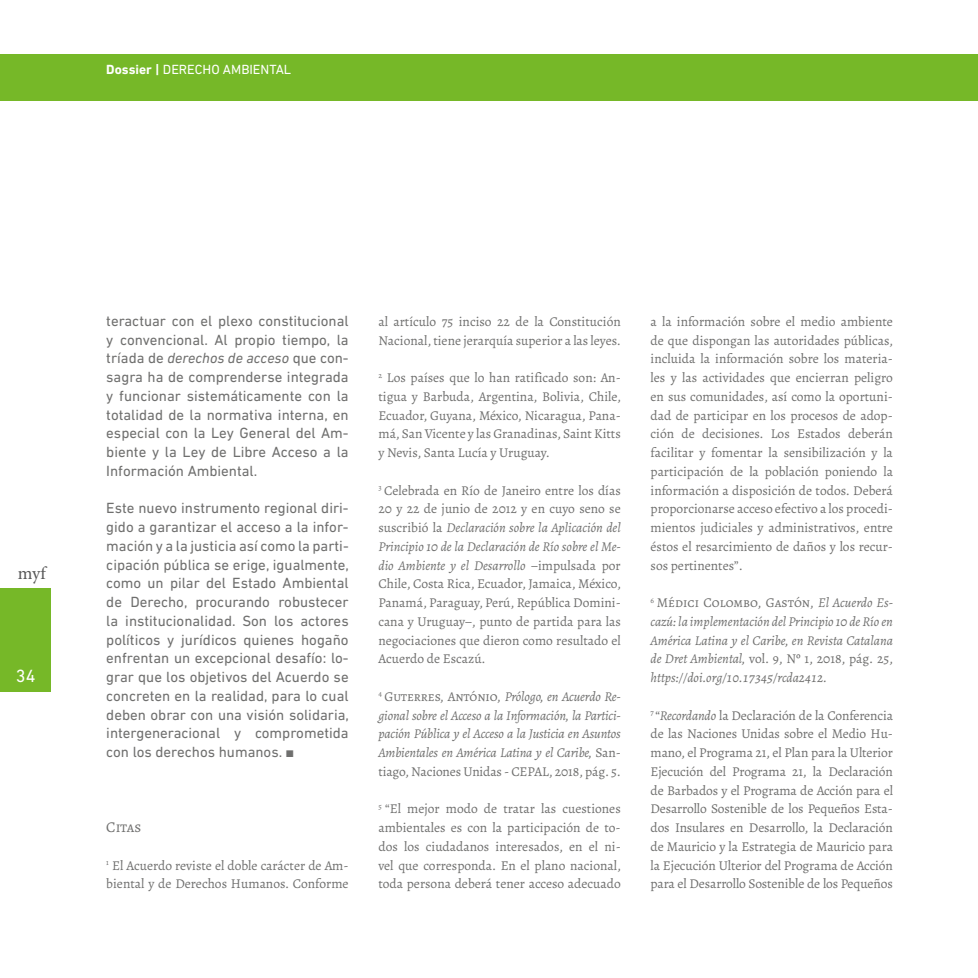
<style>
.page{position:relative;width:978px;height:978px;background:#fff}
.page>*{position:absolute;margin:0;border:0;box-sizing:border-box;transform-origin:0 0}
.t1{font:18px "Minion Pro";color:#565656}
.t2{font:18px "DIN Next LT Pro";color:#fff}
.t3{font:15px/18.8px "DIN Next LT Pro";color:#6f6f6e;text-align:justify}
.t4{font:15px "Alegreya";color:#6f6f6e}
.t5{font:13.5px/18.8px "Alegreya";color:#6f6f6e;text-align:justify}
.t6{font:italic 13.5px/18.8px "Alegreya";letter-spacing:-.01em;color:#6f6f6e;text-align:justify}
.t7{font:13.5px "DIN Next LT Pro";color:#fff}
.s1{font-weight:700}
.s2{font-style:italic}
.s3{font-family:"Times New Roman";font-size:14.7px}
.s4{font-style:normal}
</style>
<div class="page">
<div style="left:0;top:588px;width:51px;height:104px;background:#76b828"></div>
<div style="left:0;top:54px;width:978px;height:47px;background:#76b828"></div>
<p class="t7" style="left:106px;top:61px;width:186px"><span class="s1">Dossier |</span> DERECHO AMBIENTAL</p>
<h1 class="t1" style="left:18px;top:561px;width:29px">myf</h1>
<h1 class="t2" style="left:16px;top:666px;width:21px">34</h1>
<p class="t3" style="left:106px;top:311px;width:244px">teractuar con el plexo constitucional y convencional. Al propio tiempo, la tríada de <span class="s2">derechos de acceso</span> que con&shy;sagra ha de comprenderse integrada y funcionar sistemáticamente con la totalidad de la normativa interna, en especial con la Ley General del Am&shy;biente y la Ley de Libre Acceso a la Información Ambiental.</p>
<p class="t3" style="left:106px;top:499px;width:244px">Este nuevo instrumento regional diri&shy;gido a garantizar el acceso a la infor&shy;mación y a la justicia así como la parti&shy;cipación pública se erige, igualmente, como un pilar del Estado Ambiental de Derecho, procurando robustecer la institucionalidad. Son los actores políticos y jurídicos quienes hogaño enfrentan un excepcional desafío: lo&shy;grar que los objetivos del Acuerdo se concreten en la realidad, para lo cual deben obrar con una visión solidaria, intergeneracional y comprometida con los derechos humanos. <span class="s3">■</span></p>
<p class="t4" style="left:106px;top:818px;width:37px">Citas</p>
<p class="t5" style="left:106px;top:856px;width:244px"><sup>1</sup> El Acuerdo reviste el doble carácter de Am&shy;biental y de Derechos Humanos. Conforme</p>
<p class="t5" style="left:378px;top:312px;width:244px">al artículo 75 inciso 22 de la Constitución<br>Nacional, tiene jerarquía superior a las leyes.</p>
<p class="t5" style="left:378px;top:368px;width:244px"><sup>2</sup> Los países que lo han ratificado son: An&shy;tigua y Barbuda, Argentina, Bolivia, Chile, Ecuador, Guyana, México, Nicaragua, Pana&shy;má, San Vicente y las Granadinas, Saint Kitts y Nevis, Santa Lucía y Uruguay.</p>
<p class="t5" style="left:378px;top:481px;width:244px"><sup>3</sup> Celebrada en Río de Janeiro entre los días 20 y 22 de junio de 2012 y en cuyo seno se suscribió la <span class="s2">Declaración sobre la Aplicación del Principio 10 de la Declaración de Río sobre el Me&shy;dio Ambiente y el Desarrollo</span> −impulsada por Chile, Costa Rica, Ecuador, Jamaica, México, Panamá, Paraguay, Perú, República Domini&shy;cana y Uruguay−, punto de partida para las negociaciones que dieron como resultado el Acuerdo de Escazú.</p>
<p class="t6" style="left:378px;top:687px;width:244px"><sup>4</sup> <span class="s4">Guterres, António,</span> Prólogo, en Acuerdo Re&shy;gional sobre el Acceso a la Información, la Partici&shy;pación Pública y el Acceso a la Justicia en Asuntos Ambientales en América Latina y el Caribe, <span class="s4">San&shy;tiago, Naciones Unidas - CEPAL, 2018, pág. 5.</span></p>
<p class="t5" style="left:378px;top:799px;width:244px"><sup>5</sup> “El mejor modo de tratar las cuestiones ambientales es con la participación de to&shy;dos los ciudadanos interesados, en el ni&shy;vel que corresponda. En el plano nacional, toda persona deberá tener acceso adecuado</p>
<p class="t5" style="left:651px;top:312px;width:244px">a la información sobre el medio ambiente de que dispongan las autoridades públicas, incluida la información sobre los materia&shy;les y las actividades que encierran peligro en sus comunidades, así como la oportuni&shy;dad de participar en los procesos de adop&shy;ción de decisiones. Los Estados deberán facilitar y fomentar la sensibilización y la participación de la población poniendo la información a disposición de todos. Deberá proporcionarse acceso efectivo a los procedi&shy;mientos judiciales y administrativos, entre éstos el resarcimiento de daños y los recur&shy;sos pertinentes”.</p>
<p class="t6" style="left:651px;top:593px;width:244px"><sup>6</sup> <span class="s4">Médici Colombo, Gastón,</span> El Acuerdo Es&shy;cazú: la implementación del Principio 10 de Río en América Latina y el Caribe, en Revista Catalana de Dret Ambiental, <span class="s4">vol. 9, Nº 1, 2018, pág. 25, </span>https://doi.org/10.17345/rcda2412.</p>
<p class="t5" style="left:651px;top:706px;width:244px"><sup>7</sup> “<span class="s2">Recordando</span> la Declaración de la Conferencia de las Naciones Unidas sobre el Medio Hu&shy;mano, el Programa 21, el Plan para la Ulterior Ejecución del Programa 21, la Declaración de Barbados y el Programa de Acción para el Desarrollo Sostenible de los Pequeños Esta&shy;dos Insulares en Desarrollo, la Declaración de Mauricio y la Estrategia de Mauricio para la Ejecución Ulterior del Programa de Acción para el Desarrollo Sostenible de los Pequeños</p>
</div>
